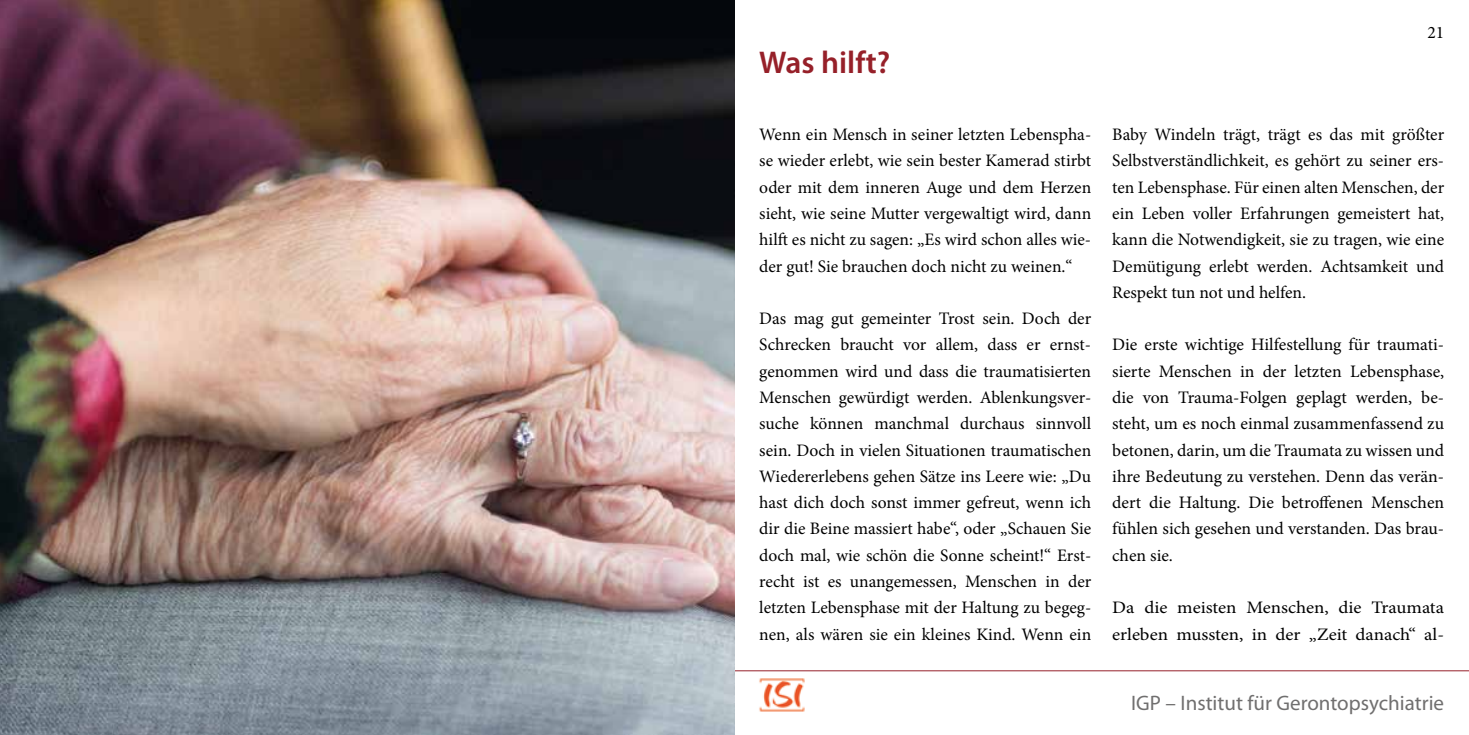
<style>
.page{position:relative;width:1469px;height:735px;background:#fff}
.page>*{position:absolute;margin:0;border:0;box-sizing:border-box;transform-origin:0 0}
.t1{font:600 31.5px "Myriad Pro";color:#962029}
.t2{font:21px "Myriad Pro";color:#706f6f}
.t3{font:17.5px/26.2px "Minion Pro";color:#000;text-align:justify}
.t4{font:17.5px/26.2px "Minion Pro";color:#000;scale:1.08 1}
</style>
<div class="page">
<hr style="left:0;top:670px;width:1468px;height:1px;background:#962029">
<img style="left:759px;top:678px;width:46px;height:34px">
<img style="left:0;top:0;width:734px;height:734px">
<h1 class="t1" style="left:759px;top:43px;width:133px">Was hilft?</h1>
<p class="t3" style="left:1427px;top:19px;width:18px">21</p>
<p class="t3" style="left:759px;top:121px;width:333px">Wenn ein Mensch in seiner letzten Lebenspha&shy;se wieder erlebt, wie sein bester Kamerad stirbt oder mit dem inneren Auge und dem Herzen sieht, wie seine Mutter vergewaltigt wird, dann hilft es nicht zu sagen: „Es wird schon alles wie&shy;der gut! Sie brauchen doch nicht zu weinen.“</p>
<p class="t3" style="left:759px;top:305px;width:333px">Das mag gut gemeinter Trost sein. Doch der Schrecken braucht vor allem, dass er ernst&shy;genommen wird und dass die traumatisierten Menschen gewürdigt werden. Ablenkungsver&shy;suche können manchmal durchaus sinnvoll sein. Doch in vielen Situationen traumatischen Wiedererlebens gehen Sätze ins Leere wie: „Du hast dich doch sonst immer gefreut, wenn ich dir die Beine massiert habe“, oder „Schauen Sie doch mal, wie schön die Sonne scheint!“ Erst&shy;recht ist es unangemessen, Menschen in der letzten Lebensphase mit der Haltung zu begeg&shy;nen, als wären sie ein kleines Kind. Wenn ein</p>
<p class="t3" style="left:1112px;top:121px;width:333px">Baby Windeln trägt, trägt es das mit größter Selbstverständlichkeit, es gehört zu seiner ers&shy;ten Lebensphase. Für einen alten Menschen, der ein Leben voller Erfahrungen gemeistert hat, kann die Notwendigkeit, sie zu tragen, wie eine Demütigung erlebt werden. Achtsamkeit und Respekt tun not und helfen.</p>
<p class="t3" style="left:1112px;top:331px;width:333px">Die erste wichtige Hilfestellung für traumati&shy;sierte Menschen in der letzten Lebensphase, die von Trauma-Folgen geplagt werden, be&shy;steht, um es noch einmal zusammenfassend zu betonen, darin, um die Traumata zu wissen und ihre Bedeutung zu verstehen. Denn das verän&shy;dert die Haltung. Die betroffenen Menschen fühlen sich gesehen und verstanden. Das brau&shy;chen sie.</p>
<p class="t4" style="left:1112px;top:594px;width:309px">Da die meisten Menschen, die Traumata erleben mussten, in der „Zeit danach“ al-</p>
<p class="t2" style="left:1131px;top:689px;width:314px">IGP – Institut für Gerontopsychiatrie</p>
</div>
